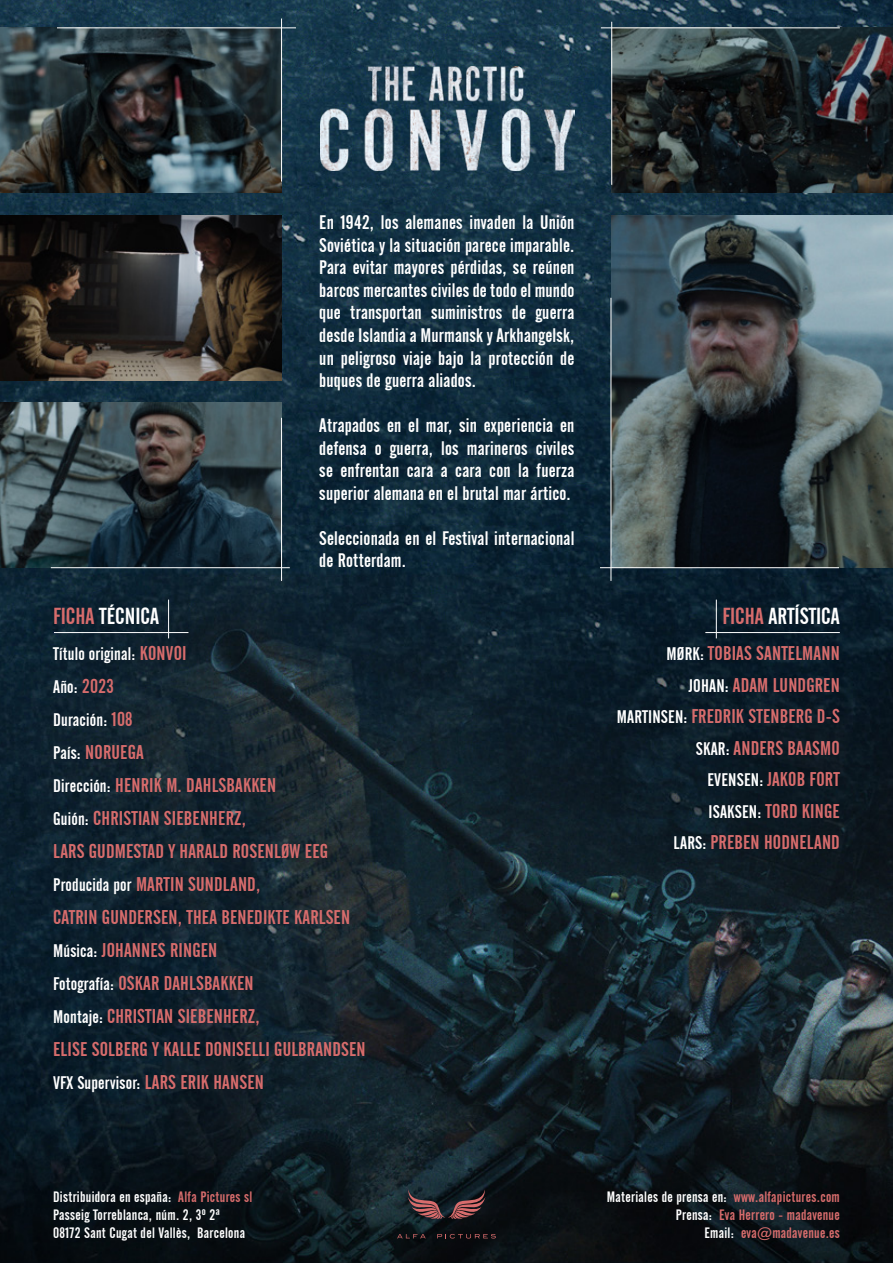
<style>
.page{position:relative;width:893px;height:1263px;background:#fff}
.page>*{position:absolute;margin:0;border:0;box-sizing:border-box;transform-origin:0 0}
.t1{font:23.1px "Alternate Gothic No 2 BT";color:#fff}
.t2{font:19.8px/33px "Alternate Gothic No 2 BT";letter-spacing:.01em;color:#d76c6c}
.t3{font:19.5px/22.5px "Alternate Gothic No 2 BT";letter-spacing:.01em;color:#fff;text-align:justify}
.t4{font:18.15px/33px "Alternate Gothic No 2 BT";letter-spacing:.01em;color:#fff}
.t5{font:15px/18px "Alternate Gothic No 2 BT";letter-spacing:.02em;color:#fff}
.t6{font:15px/18px "Alternate Gothic No 2 BT";letter-spacing:.02em;color:#d76c6c;text-align:right}
.s1{color:#d76c6c}
.s2{font-size:19.8px;color:#d76c6c}
.s3{font-size:18.15px;color:#fff}
.s4{color:#fff}
</style>
<div class="page">
<img style="left:0;top:0;width:893px;height:1263px">
<svg style="left:408px;top:1189px;width:77px;height:30px;background:#473237"></svg>
<svg style="left:397px;top:1234px;width:29px;height:4px"></svg>
<svg style="left:437px;top:1234px;width:59px;height:4px"></svg>
<img style="left:320px;top:66px;width:255px;height:104px">
<img style="left:611px;top:215px;width:282px;height:353px">
<img style="left:0;top:402px;width:282px;height:165px">
<img style="left:611px;top:28px;width:282px;height:165px">
<img style="left:0;top:215px;width:282px;height:165px">
<img style="left:0;top:28px;width:282px;height:165px">
<hr style="left:705px;top:632px;width:135px;height:1px;background:#fff">
<hr style="left:600px;top:567px;width:239px;height:1px;background:#fff">
<hr style="left:51px;top:567px;width:239px;height:1px;background:#fff">
<hr style="left:57px;top:27px;width:239px;height:1px;background:#fff">
<hr style="left:601px;top:27px;width:239px;height:1px;background:#fff">
<hr style="left:54px;top:632px;width:134px;height:1px;background:#fff">
<hr style="left:716px;top:600px;width:1px;height:38px;background:#fff">
<hr style="left:611px;top:298px;width:1px;height:283px;background:#fff">
<hr style="left:281px;top:418px;width:1px;height:163px;background:#fff">
<hr style="left:281px;top:19px;width:1px;height:163px;background:#fff">
<hr style="left:611px;top:22px;width:1px;height:163px;background:#fff">
<hr style="left:168px;top:600px;width:1px;height:38px;background:#fff">
<p class="t3" style="left:319px;top:212px;width:257px">En 1942, los alemanes invaden la Unión Soviética y la situación parece imparable.<br>Para evitar mayores pérdidas, se reúnen barcos mercantes civiles de todo el mundo que transportan suministros de guerra desde Islandia a Murmansk y Arkhangelsk, un peligroso viaje bajo la protección de buques de guerra aliados.</p>
<p class="t3" style="left:319px;top:414px;width:257px">Atrapados en el mar, sin experiencia en defensa o guerra, los marineros civiles se enfrentan cara a cara con la fuerza superior alemana en el brutal mar ártico.</p>
<p class="t3" style="left:319px;top:527px;width:257px">Seleccionada en el Festival internacional de Rotterdam.</p>
<p class="t1" style="left:53px;top:603px;width:107px"><span class="s1">FICHA</span> TÉCNICA</p>
<p class="t4" style="left:53px;top:638px;width:135px">Título original: <span class="s2">KONVOI<br></span>Año: <span class="s2">2023<br></span>Duración: <span class="s2">108</span></p>
<p class="t2" style="left:53px;top:736px;width:314px"><span class="s3">País:</span> NORUEGA<br><span class="s3">Dirección:</span> HENRIK M. DAHLSBAKKEN<br><span class="s3">Guión:</span> CHRISTIAN SIEBENHERZ,<br>LARS GUDMESTAD Y HARALD ROSENLØW EEG<br><span class="s3">Producida por</span> MARTIN SUNDLAND,<br>CATRIN GUNDERSEN, THEA BENEDIKTE KARLSEN<br><span class="s3">Música:</span> JOHANNES RINGEN<br><span class="s3">Fotografía:</span> OSKAR DAHLSBAKKEN<br><span class="s3">Montaje:</span> CHRISTIAN SIEBENHERZ,<br>ELISE SOLBERG Y KALLE DONISELLI GULBRANDSEN</p>
<p class="t4" style="left:53px;top:1067px;width:212px">VFX Supervisor: <span class="s2">LARS ERIK HANSEN</span></p>
<p class="t1" style="left:722px;top:603px;width:119px"><span class="s1">FICHA</span> ARTÍSTICA</p>
<p class="t2" style="left:617px;top:638px;width:224px;line-height:31.5px;text-align:right"><span class="s3">MØRK:</span> TOBIAS SANTELMANN<br><span class="s3">JOHAN:</span> ADAM LUNDGREN<br><span class="s3">MARTINSEN:</span> FREDRIK STENBERG D-S<br><span class="s3">SKAR:</span> ANDERS BAASMO<br><span class="s3">EVENSEN:</span> JAKOB FORT<br><span class="s3">ISAKSEN:</span> TORD KINGE<br><span class="s3">LARS:</span> PREBEN HODNELAND</p>
<p class="t5" style="left:53px;top:1187px;width:201px">Distribuidora en españa: <span class="s1">Alfa Pictures sl<br></span>Passeig Torreblanca, núm. 2, 3º 2ª<br>08172 Sant Cugat del Vallès, Barcelona</p>
<p class="t6" style="left:607px;top:1188px;width:234px"><span class="s4">Materiales de prensa en:</span> www.alfapictures.com<br><span class="s4">Prensa:</span> Eva Herrero - madavenue<br><span class="s4">Email:</span> eva@madavenue.es</p>
</div>
